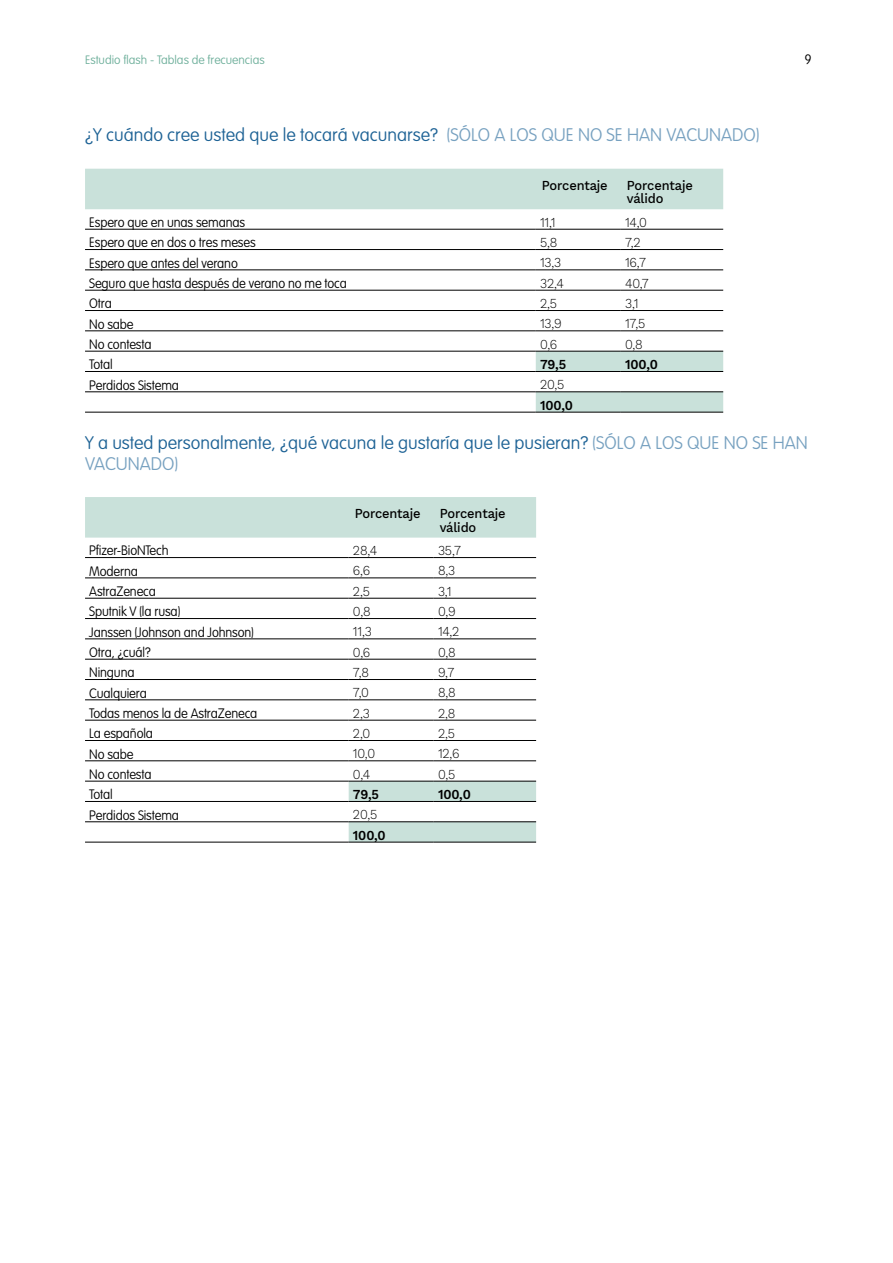
<style>
.page{position:relative;width:893px;height:1263px;background:#fff}
.page>*{position:absolute;margin:0;border:0;box-sizing:border-box;transform-origin:0 0}
.t1{font:100 18px/21px "VAG Rounded Std";color:#1d6295}
.t2{font:100 13.5px "VAG Rounded Std";letter-spacing:-.01em;color:#000;scale:.95 1}
.t3{font:300 13.5px "Work Sans";letter-spacing:-.01em;color:#000;scale:.95 1}
.t4{font:500 13.5px/13.5px "Work Sans";letter-spacing:-.01em;color:#000;scale:.95 1}
.t5{font:600 13.5px "Work Sans";letter-spacing:-.01em;color:#000;scale:.95 1}
.t6{font:100 13.5px "VAG Rounded Std";letter-spacing:-.01em;color:#000}
.t7{font:100 12px "VAG Rounded Std";color:#6eaf9b}
.s1{color:#77a1c0}
</style>
<div class="page">
<svg style="left:85px;top:169px;width:638px;height:243px"></svg>
<hr style="left:85px;top:229px;width:451px;height:1px;background:#000">
<hr style="left:536px;top:229px;width:85px;height:1px;background:#000">
<hr style="left:621px;top:229px;width:102px;height:1px;background:#000">
<hr style="left:85px;top:249px;width:451px;height:1px;background:#000">
<hr style="left:536px;top:249px;width:85px;height:1px;background:#000">
<hr style="left:621px;top:249px;width:102px;height:1px;background:#000">
<hr style="left:85px;top:269px;width:451px;height:1px;background:#000">
<hr style="left:536px;top:269px;width:85px;height:1px;background:#000">
<hr style="left:621px;top:269px;width:102px;height:1px;background:#000">
<hr style="left:85px;top:290px;width:451px;height:1px;background:#000">
<hr style="left:536px;top:290px;width:85px;height:1px;background:#000">
<hr style="left:621px;top:290px;width:102px;height:1px;background:#000">
<hr style="left:85px;top:310px;width:451px;height:1px;background:#000">
<hr style="left:536px;top:310px;width:85px;height:1px;background:#000">
<hr style="left:621px;top:310px;width:102px;height:1px;background:#000">
<hr style="left:85px;top:330px;width:451px;height:1px;background:#000">
<hr style="left:536px;top:330px;width:85px;height:1px;background:#000">
<hr style="left:621px;top:330px;width:102px;height:1px;background:#000">
<hr style="left:85px;top:351px;width:451px;height:1px;background:#000">
<hr style="left:536px;top:351px;width:85px;height:1px;background:#000">
<hr style="left:621px;top:351px;width:102px;height:1px;background:#000">
<hr style="left:85px;top:371px;width:451px;height:1px;background:#000">
<hr style="left:536px;top:371px;width:85px;height:1px;background:#000">
<hr style="left:621px;top:371px;width:102px;height:1px;background:#000">
<hr style="left:85px;top:391px;width:451px;height:1px;background:#000">
<hr style="left:536px;top:391px;width:85px;height:1px;background:#000">
<hr style="left:621px;top:391px;width:102px;height:1px;background:#000">
<hr style="left:85px;top:412px;width:451px;height:1px;background:#000">
<hr style="left:536px;top:412px;width:85px;height:1px;background:#000">
<hr style="left:621px;top:412px;width:102px;height:1px;background:#000">
<svg style="left:85px;top:497px;width:451px;height:345px"></svg>
<hr style="left:85px;top:557px;width:264px;height:1px;background:#000">
<hr style="left:349px;top:557px;width:85px;height:1px;background:#000">
<hr style="left:434px;top:557px;width:102px;height:1px;background:#000">
<hr style="left:85px;top:577px;width:264px;height:1px;background:#000">
<hr style="left:349px;top:577px;width:85px;height:1px;background:#000">
<hr style="left:434px;top:577px;width:102px;height:1px;background:#000">
<hr style="left:85px;top:598px;width:264px;height:1px;background:#000">
<hr style="left:349px;top:598px;width:85px;height:1px;background:#000">
<hr style="left:434px;top:598px;width:102px;height:1px;background:#000">
<hr style="left:85px;top:618px;width:264px;height:1px;background:#000">
<hr style="left:349px;top:618px;width:85px;height:1px;background:#000">
<hr style="left:434px;top:618px;width:102px;height:1px;background:#000">
<hr style="left:85px;top:638px;width:264px;height:1px;background:#000">
<hr style="left:349px;top:638px;width:85px;height:1px;background:#000">
<hr style="left:434px;top:638px;width:102px;height:1px;background:#000">
<hr style="left:85px;top:659px;width:264px;height:1px;background:#000">
<hr style="left:349px;top:659px;width:85px;height:1px;background:#000">
<hr style="left:434px;top:659px;width:102px;height:1px;background:#000">
<hr style="left:85px;top:679px;width:264px;height:1px;background:#000">
<hr style="left:349px;top:679px;width:85px;height:1px;background:#000">
<hr style="left:434px;top:679px;width:102px;height:1px;background:#000">
<hr style="left:85px;top:699px;width:264px;height:1px;background:#000">
<hr style="left:349px;top:699px;width:85px;height:1px;background:#000">
<hr style="left:434px;top:699px;width:102px;height:1px;background:#000">
<hr style="left:85px;top:720px;width:264px;height:1px;background:#000">
<hr style="left:349px;top:720px;width:85px;height:1px;background:#000">
<hr style="left:434px;top:720px;width:102px;height:1px;background:#000">
<hr style="left:85px;top:740px;width:264px;height:1px;background:#000">
<hr style="left:349px;top:740px;width:85px;height:1px;background:#000">
<hr style="left:434px;top:740px;width:102px;height:1px;background:#000">
<hr style="left:85px;top:760px;width:264px;height:1px;background:#000">
<hr style="left:349px;top:760px;width:85px;height:1px;background:#000">
<hr style="left:434px;top:760px;width:102px;height:1px;background:#000">
<hr style="left:85px;top:781px;width:264px;height:1px;background:#000">
<hr style="left:349px;top:781px;width:85px;height:1px;background:#000">
<hr style="left:434px;top:781px;width:102px;height:1px;background:#000">
<hr style="left:85px;top:801px;width:264px;height:1px;background:#000">
<hr style="left:349px;top:801px;width:85px;height:1px;background:#000">
<hr style="left:434px;top:801px;width:102px;height:1px;background:#000">
<hr style="left:85px;top:821px;width:264px;height:1px;background:#000">
<hr style="left:349px;top:821px;width:85px;height:1px;background:#000">
<hr style="left:434px;top:821px;width:102px;height:1px;background:#000">
<hr style="left:85px;top:842px;width:264px;height:1px;background:#000">
<hr style="left:349px;top:842px;width:85px;height:1px;background:#000">
<hr style="left:434px;top:842px;width:102px;height:1px;background:#000">
<p class="t7" style="left:85px;top:53px;width:181px">Estudio flash - Tablas de frecuencias</p>
<p class="t6" style="left:804px;top:51px;width:9px">9</p>
<h1 class="t1" style="left:85px;top:125px;width:676px">¿Y cuándo cree usted que le tocará vacunarse? <span class="s1">(SÓLO A LOS QUE NO SE HAN VACUNADO)</span></h1>
<p class="t4" style="left:542px;top:179px;width:71px">Porcentaje</p>
<p class="t4" style="left:627px;top:179px;width:71px">Porcentaje válido</p>
<p class="t2" style="left:89px;top:215px;width:166px">Espero que en unas semanas</p>
<p class="t3" style="left:540px;top:214px;width:18px">11,1</p>
<p class="t3" style="left:625px;top:214px;width:25px">14,0</p>
<p class="t2" style="left:89px;top:235px;width:177px">Espero que en dos o tres meses</p>
<p class="t3" style="left:540px;top:234px;width:20px">5,8</p>
<p class="t3" style="left:625px;top:234px;width:18px">7,2</p>
<p class="t2" style="left:89px;top:255px;width:158px">Espero que antes del verano</p>
<p class="t3" style="left:540px;top:255px;width:24px">13,3</p>
<p class="t3" style="left:625px;top:255px;width:23px">16,7</p>
<p class="t2" style="left:89px;top:276px;width:273px">Seguro que hasta después de verano no me toca</p>
<p class="t3" style="left:540px;top:275px;width:27px">32,4</p>
<p class="t3" style="left:625px;top:275px;width:26px">40,7</p>
<p class="t2" style="left:89px;top:296px;width:25px">Otra</p>
<p class="t3" style="left:540px;top:295px;width:19px">2,5</p>
<p class="t3" style="left:625px;top:295px;width:16px">3,1</p>
<p class="t2" style="left:89px;top:316px;width:48px">No sabe</p>
<p class="t3" style="left:540px;top:316px;width:24px">13,9</p>
<p class="t3" style="left:625px;top:316px;width:23px">17,5</p>
<p class="t2" style="left:89px;top:337px;width:67px">No contesta</p>
<p class="t3" style="left:540px;top:336px;width:20px">0,6</p>
<p class="t3" style="left:625px;top:336px;width:20px">0,8</p>
<p class="t2" style="left:89px;top:357px;width:26px">Total</p>
<p class="t5" style="left:540px;top:356px;width:29px">79,5</p>
<p class="t5" style="left:625px;top:356px;width:36px">100,0</p>
<p class="t2" style="left:89px;top:377px;width:96px">Perdidos Sistema</p>
<p class="t3" style="left:540px;top:377px;width:27px">20,5</p>
<p class="t5" style="left:540px;top:397px;width:36px">100,0</p>
<h1 class="t1" style="left:85px;top:433px;width:724px">Y a usted personalmente, ¿qué vacuna le gustaría que le pusieran? <span class="s1">(SÓLO A LOS QUE NO SE HAN<br>VACUNADO)</span></h1>
<p class="t4" style="left:355px;top:507px;width:71px">Porcentaje</p>
<p class="t4" style="left:440px;top:507px;width:71px">Porcentaje válido</p>
<p class="t2" style="left:89px;top:543px;width:85px">Pfizer-BioNTech</p>
<p class="t3" style="left:353px;top:542px;width:27px">28,4</p>
<p class="t3" style="left:438px;top:542px;width:26px">35,7</p>
<p class="t2" style="left:89px;top:563px;width:53px">Moderna</p>
<p class="t3" style="left:353px;top:563px;width:20px">6,6</p>
<p class="t3" style="left:438px;top:563px;width:20px">8,3</p>
<p class="t2" style="left:89px;top:584px;width:72px">AstraZeneca</p>
<p class="t3" style="left:353px;top:583px;width:19px">2,5</p>
<p class="t3" style="left:438px;top:583px;width:16px">3,1</p>
<p class="t2" style="left:89px;top:604px;width:97px">Sputnik V (la rusa)</p>
<p class="t3" style="left:353px;top:603px;width:20px">0,8</p>
<p class="t3" style="left:438px;top:603px;width:20px">0,9</p>
<p class="t2" style="left:89px;top:624px;width:175px">Janssen (Johnson and Johnson)</p>
<p class="t3" style="left:353px;top:624px;width:21px">11,3</p>
<p class="t3" style="left:438px;top:624px;width:24px">14,2</p>
<p class="t2" style="left:89px;top:645px;width:66px">Otra, ¿cuál?</p>
<p class="t3" style="left:353px;top:644px;width:20px">0,6</p>
<p class="t3" style="left:438px;top:644px;width:20px">0,8</p>
<p class="t2" style="left:89px;top:665px;width:49px">Ninguna</p>
<p class="t3" style="left:353px;top:664px;width:18px">7,8</p>
<p class="t3" style="left:438px;top:664px;width:19px">9,7</p>
<p class="t2" style="left:89px;top:685px;width:62px">Cualquiera</p>
<p class="t3" style="left:353px;top:685px;width:18px">7,0</p>
<p class="t3" style="left:438px;top:685px;width:20px">8,8</p>
<p class="t2" style="left:89px;top:705px;width:178px">Todas menos la de AstraZeneca</p>
<p class="t3" style="left:353px;top:705px;width:19px">2,3</p>
<p class="t3" style="left:438px;top:705px;width:20px">2,8</p>
<p class="t2" style="left:89px;top:726px;width:69px">La española</p>
<p class="t3" style="left:353px;top:725px;width:20px">2,0</p>
<p class="t3" style="left:438px;top:725px;width:19px">2,5</p>
<p class="t2" style="left:89px;top:746px;width:48px">No sabe</p>
<p class="t3" style="left:353px;top:746px;width:25px">10,0</p>
<p class="t3" style="left:438px;top:746px;width:24px">12,6</p>
<p class="t2" style="left:89px;top:766px;width:67px">No contesta</p>
<p class="t3" style="left:353px;top:766px;width:20px">0,4</p>
<p class="t3" style="left:438px;top:766px;width:20px">0,5</p>
<p class="t2" style="left:89px;top:787px;width:26px">Total</p>
<p class="t5" style="left:353px;top:786px;width:29px">79,5</p>
<p class="t5" style="left:438px;top:786px;width:36px">100,0</p>
<p class="t2" style="left:89px;top:807px;width:96px">Perdidos Sistema</p>
<p class="t3" style="left:353px;top:807px;width:27px">20,5</p>
<p class="t5" style="left:353px;top:827px;width:36px">100,0</p>
</div>
